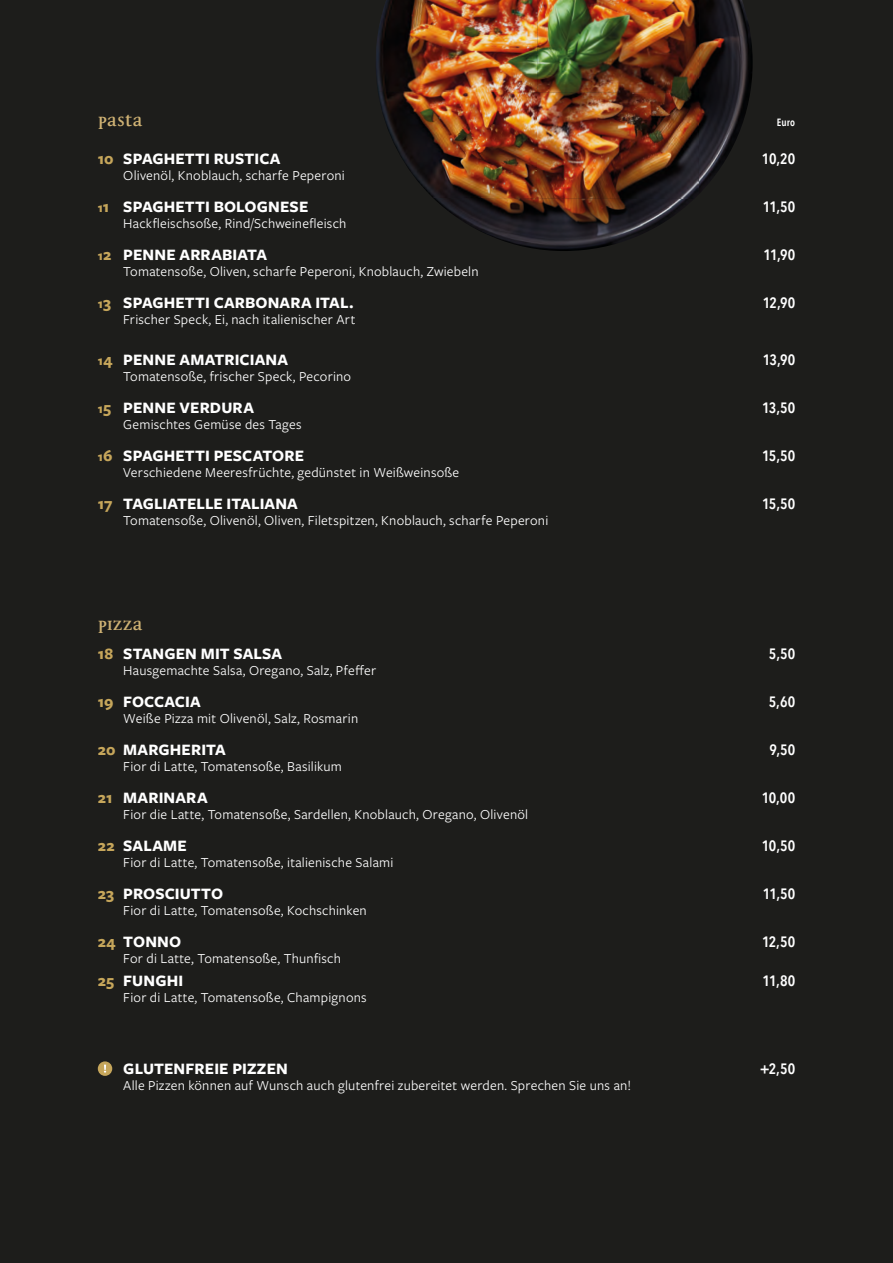
<style>
.page{position:relative;width:893px;height:1263px;background:#1d1d1b}
.page>*{position:absolute;margin:0;border:0;box-sizing:border-box;transform-origin:0 0}
.t1{font:700 24px "Disturbance";letter-spacing:-.005em;color:#cfb274}
.t2{font:700 16.5px "Freight Sans Pro";letter-spacing:.01em;color:#fff}
.t3{font:600 15px "Avenir Next Condensed";color:#fff}
.t4{font:14.25px "Freight Sans Pro";letter-spacing:.015em;color:#fff}
.t5{font:600 10.5px "Avenir Next Condensed";color:#fff}
.s1{color:#c6a65b}
.s2{font-size:13.5px;color:#c6a65b}
</style>
<div class="page">
<div style="left:98px;top:1061px;width:14px;height:15px;background:#c6a65b;border-radius:50%"></div>
<svg style="left:104px;top:1065px;width:2px;height:8px"></svg>
<img style="left:376px;top:0;width:322px;height:92px">
<img style="left:698px;top:0;width:55px;height:193px">
<img style="left:379px;top:92px;width:320px;height:106px">
<img style="left:433px;top:198px;width:261px;height:53px">
<h1 class="t1" style="left:98px;top:109px;width:46px">Pasta</h1>
<p class="t5" style="left:777px;top:113px;width:20px">Euro</p>
<p class="t2" style="left:98px;top:147px;width:184px"><span class="s1">10</span> SPAGHETTI RUSTICA</p>
<p class="t3" style="left:762px;top:145px;width:35px">10,20</p>
<p class="t4" style="left:123px;top:166px;width:223px">Olivenöl, Knoblauch, scharfe Peperoni</p>
<p class="t2" style="left:98px;top:195px;width:212px"><span class="s2">1</span><span class="s1">1</span> SPAGHETTI BOLOGNESE</p>
<p class="t3" style="left:763px;top:193px;width:34px">11,50</p>
<p class="t4" style="left:123px;top:214px;width:225px">Hackfleischsoße, Rind/Schweinefleisch</p>
<p class="t2" style="left:98px;top:243px;width:171px"><span class="s2">1</span><span class="s1">2</span> PENNE ARRABIATA</p>
<p class="t3" style="left:763px;top:241px;width:33px">11,90</p>
<p class="t4" style="left:123px;top:262px;width:357px">Tomatensoße, Oliven, scharfe Peperoni, Knoblauch, Zwiebeln</p>
<p class="t2" style="left:98px;top:291px;width:257px"><span class="s2">1</span><span class="s1">3</span> SPAGHETTI CARBONARA ITAL.</p>
<p class="t3" style="left:763px;top:289px;width:34px">12,90</p>
<p class="t4" style="left:123px;top:310px;width:234px">Frischer Speck, Ei, nach italienischer Art</p>
<p class="t2" style="left:98px;top:348px;width:192px"><span class="s2">1</span><span class="s1">4</span> PENNE AMATRICIANA</p>
<p class="t3" style="left:763px;top:346px;width:34px">13,90</p>
<p class="t4" style="left:123px;top:367px;width:229px">Tomatensoße, frischer Speck, Pecorino</p>
<p class="t2" style="left:98px;top:396px;width:158px"><span class="s2">1</span><span class="s1">5</span> PENNE VERDURA</p>
<p class="t3" style="left:762px;top:394px;width:35px">13,50</p>
<p class="t4" style="left:123px;top:415px;width:180px">Gemischtes Gemüse des Tages</p>
<p class="t2" style="left:98px;top:444px;width:208px"><span class="s2">1</span><span class="s1">6</span> SPAGHETTI PESCATORE</p>
<p class="t3" style="left:762px;top:442px;width:35px">15,50</p>
<p class="t4" style="left:123px;top:463px;width:338px">Verschiedene Meeresfrüchte, gedünstet in Weißweinsoße</p>
<p class="t2" style="left:98px;top:492px;width:202px"><span class="s1">17</span> TAGLIATELLE ITALIANA</p>
<p class="t3" style="left:762px;top:490px;width:35px">15,50</p>
<p class="t4" style="left:123px;top:511px;width:426px">Tomatensoße, Olivenöl, Oliven, Filetspitzen, Knoblauch, scharfe Peperoni</p>
<h1 class="t1" style="left:98px;top:613px;width:46px">PIZZA</h1>
<p class="t2" style="left:98px;top:642px;width:186px"><span class="s1">18</span> STANGEN MIT SALSA</p>
<p class="t3" style="left:769px;top:640px;width:28px">5,50</p>
<p class="t4" style="left:123px;top:661px;width:254px">Hausgemachte Salsa, Oregano, Salz, Pfeffer</p>
<p class="t2" style="left:98px;top:690px;width:104px"><span class="s1">19</span> FOCCACIA</p>
<p class="t3" style="left:769px;top:688px;width:28px">5,60</p>
<p class="t4" style="left:123px;top:709px;width:236px">Weiße Pizza mit Olivenöl, Salz, Rosmarin</p>
<p class="t2" style="left:98px;top:738px;width:129px"><span class="s1">20</span> MARGHERITA</p>
<p class="t3" style="left:770px;top:736px;width:27px">9,50</p>
<p class="t4" style="left:123px;top:757px;width:220px">Fior di Latte, Tomatensoße, Basilikum</p>
<p class="t2" style="left:98px;top:786px;width:111px"><span class="s1">21</span> MARINARA</p>
<p class="t3" style="left:762px;top:784px;width:35px">10,00</p>
<p class="t4" style="left:123px;top:805px;width:406px">Fior die Latte, Tomatensoße, Sardellen, Knoblauch, Oregano, Olivenöl</p>
<p class="t2" style="left:98px;top:834px;width:91px"><span class="s1">22</span> SALAME</p>
<p class="t3" style="left:762px;top:832px;width:35px">10,50</p>
<p class="t4" style="left:123px;top:853px;width:272px">Fior di Latte, Tomatensoße, italienische Salami</p>
<p class="t2" style="left:98px;top:882px;width:127px"><span class="s1">23</span> PROSCIUTTO</p>
<p class="t3" style="left:763px;top:880px;width:34px">11,50</p>
<p class="t4" style="left:123px;top:901px;width:245px">Fior di Latte, Tomatensoße, Kochschinken</p>
<p class="t2" style="left:98px;top:930px;width:85px"><span class="s1">24</span> TONNO</p>
<p class="t3" style="left:762px;top:928px;width:35px">12,50</p>
<p class="t4" style="left:123px;top:949px;width:219px">For di Latte, Tomatensoße, Thunfisch</p>
<p class="t2" style="left:98px;top:969px;width:87px"><span class="s1">25</span> FUNGHI</p>
<p class="t3" style="left:763px;top:967px;width:34px">11,80</p>
<p class="t4" style="left:123px;top:988px;width:245px">Fior di Latte, Tomatensoße, Champignons</p>
<p class="t2" style="left:123px;top:1057px;width:166px">GLUTENFREIE PIZZEN</p>
<p class="t3" style="left:760px;top:1056px;width:37px">+2,50</p>
<p class="t4" style="left:123px;top:1076px;width:509px">Alle Pizzen können auf Wunsch auch glutenfrei zubereitet werden. Sprechen Sie uns an!</p>
</div>
